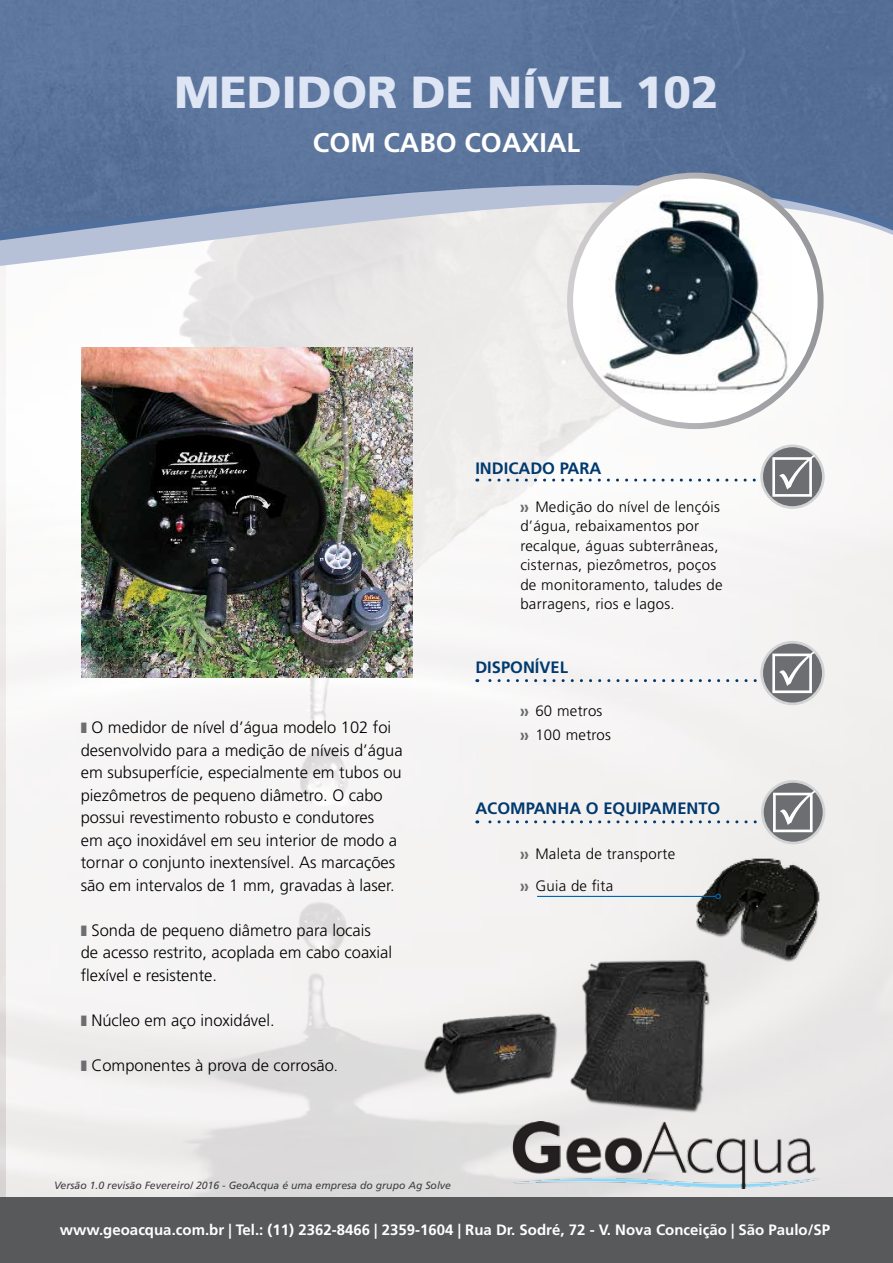
<style>
.page{position:relative;width:893px;height:1263px;background:#fff}
.page>*{position:absolute;margin:0;border:0;box-sizing:border-box;transform-origin:0 0}
.t1{font:900 45px "Frutiger";color:#dee5f4}
.t2{font:700 27px "Frutiger";color:#fff}
.t3{font:300 16.5px/22.5px "Frutiger";color:#000}
.t4{font:700 16.5px "Frutiger";color:#00396e}
.t5{font:300 15px/19.5px "Frutiger";letter-spacing:.02em;color:#000}
.t6{font:700 15px "Frutiger";color:#fff}
.t7{font:italic 10.5px "Frutiger";color:#414042}
.s1{font-size:15px}
.s2{font-family:"Rockwell";font-weight:700;color:#6d6e71}
</style>
<div class="page">
<img style="left:0;top:438px;width:893px;height:759px">
<svg style="left:0;top:284px;width:817px;height:143px;fill:#f0eded"></svg>
<img style="left:0;top:0;width:893px;height:284px">
<div style="left:0;top:1197px;width:893px;height:66px;background:#58595b"></div>
<img style="left:501px;top:1121px;width:321px;height:67px">
<div style="left:570px;top:176px;width:251px;height:250px;background:#fff;border-radius:50%"></div>
<img style="left:599px;top:194px;width:192px;height:200px">
<div style="left:567px;top:173px;width:257px;height:256px;border:6px solid #fff;border-radius:50%"></div>
<svg style="left:762px;top:446px;width:61px;height:61px"></svg>
<div style="left:760px;top:444px;width:65px;height:65px;border:3px solid #d1d3d4;border-radius:50%"></div>
<svg style="left:477px;top:455px;width:338px;height:42px"></svg>
<img style="left:81px;top:347px;width:331px;height:331px">
<img style="left:417px;top:954px;width:310px;height:162px">
<svg style="left:762px;top:781px;width:62px;height:62px"></svg>
<div style="left:761px;top:780px;width:64px;height:64px;border:3px solid #d1d3d4;border-radius:50%"></div>
<svg style="left:477px;top:790px;width:339px;height:42px"></svg>
<img style="left:676px;top:841px;width:161px;height:127px">
<hr style="left:537px;top:896px;width:179px;height:1px;background:#0065b2">
<svg style="left:715px;top:894px;width:6px;height:5px"></svg>
<svg style="left:762px;top:642px;width:61px;height:62px"></svg>
<div style="left:760px;top:641px;width:65px;height:64px;border:3px solid #d1d3d4;border-radius:50%"></div>
<svg style="left:477px;top:651px;width:338px;height:42px"></svg>
<svg style="left:81px;top:723px;width:5px;height:10px"></svg>
<svg style="left:81px;top:925px;width:5px;height:10px"></svg>
<svg style="left:81px;top:1015px;width:5px;height:10px"></svg>
<svg style="left:81px;top:1060px;width:5px;height:10px"></svg>
<h1 class="t1" style="left:174px;top:65px;width:546px">MEDIDOR DE NÍVEL 102</h1>
<h2 class="t2" style="left:313px;top:127px;width:269px">COM CABO COAXIAL</h2>
<p class="t3" style="left:81px;top:716px;width:323px;text-indent:11px">O medidor de nível d’água modelo 102 foi desenvolvido para a medição de níveis d’água em subsuperfície, especialmente em tubos ou piezômetros de pequeno diâmetro. O cabo possui revestimento robusto e condutores<br>em aço inoxidável em seu interior de modo a tornar o conjunto inextensível. As marcações são em intervalos de 1 mm, gravadas à laser.</p>
<p class="t3" style="left:81px;top:918px;width:313px;text-indent:11px">Sonda de pequeno diâmetro para locais de acesso restrito, acoplada em cabo coaxial flexível e resistente.</p>
<p class="t3" style="left:91px;top:1008px;width:185px">Núcleo em aço inoxidável.</p>
<p class="t3" style="left:91px;top:1053px;width:248px">Componentes à prova de corrosão<span class="s1">.</span></p>
<p class="t4" style="left:475px;top:458px;width:128px">INDICADO PARA</p>
<p class="t5" style="left:520px;top:497px;width:204px"><span class="s2">»</span> Medição do nível de lençóis d’água, rebaixamentos por recalque, águas subterrâneas, cisternas, piezômetros, poços de monitoramento, taludes de barragens, rios e lagos.</p>
<p class="t4" style="left:475px;top:658px;width:94px">DISPONÍVEL</p>
<p class="t5" style="left:520px;top:699px;width:92px;line-height:23.7px"><span class="s2">»</span> 60 metros <span class="s2">»</span> 100 metros</p>
<p class="t4" style="left:475px;top:799px;width:247px">ACOMPANHA O EQUIPAMENTO</p>
<p class="t5" style="left:520px;top:838px;width:156px;line-height:32.2px"><span class="s2">»</span> Maleta de transporte <span class="s2">»</span> Guia de fita</p>
<p class="t7" style="left:54px;top:1179px;width:398px">Versão 1.0 revisão Fevereiro/ 2016 - GeoAcqua é uma empresa do grupo Ag Solve</p>
<p class="t6" style="left:60px;top:1221px;width:772px">www.geoacqua.com.br | Tel.: (11) 2362-8466 | 2359-1604 | Rua Dr. Sodré, 72 - V. Nova Conceição | São Paulo/SP</p>
</div>
